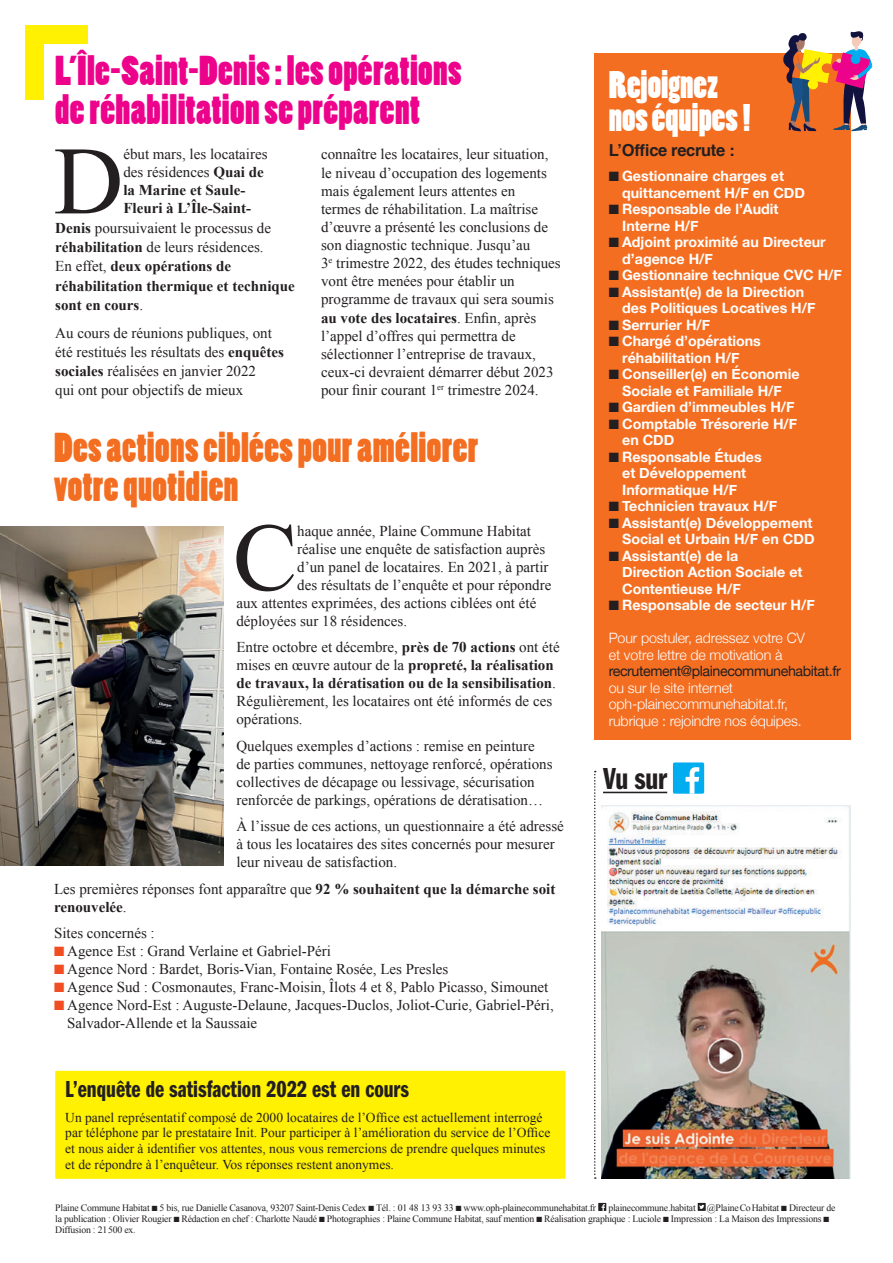
<style>
.page{position:relative;width:893px;height:1263px;background:#fff}
.page>*{position:absolute;margin:0;border:0;box-sizing:border-box;transform-origin:0 0}
.t1{font:96.6px "Times New Roman";color:#231f20}
.t2{font:39px/39.2px "Poplar Std";letter-spacing:.01em;color:#ed028c}
.t3{font:39px/39px "Poplar Std";letter-spacing:.01em;color:#f36e21}
.t4{font:36px/33px "Poplar Std";color:#fff}
.t5{font:31.5px "ITC Franklin Gothic Std Dm Cp";color:#231f20}
.t6{font:24px "ITC Franklin Gothic Std Dm Cp";color:#231f20}
.t7{font:700 16.5px "Helvetica";letter-spacing:-.02em;color:#231f20}
.t8{font:15px/18.1px "Times New Roman";color:#231f20}
.t9{font:700 15px/18px "Times New Roman";color:#231f20}
.t10{font:700 14.25px/16.5px "Helvetica Neue";color:#fff}
.t11{font:300 14.25px/16.5px "Helvetica Neue";letter-spacing:-.01em;color:#fff}
.t12{font:14.25px "Helvetica Neue";letter-spacing:-.03em;color:#231f20}
.t13{font:13.5px/15.8px "Times New Roman";color:#231f20}
.t14{font:9.75px/11.2px "Times New Roman";letter-spacing:-.02em;color:#231f20}
.s1{font-weight:700}
.s2{font-weight:400}
.s3{color:#f04d22}
.s4{color:#231f20}
</style>
<div class="page">
<svg style="left:594px;top:771px;width:2px;height:408px"></svg>
<hr style="left:603px;top:792px;width:64px;height:1px;background:#231f20">
<div style="left:673px;top:762px;width:31px;height:32px;background:#00aeef;border-radius:2px"></div>
<svg style="left:685px;top:767px;width:14px;height:27px"></svg>
<img style="left:602px;top:805px;width:248px;height:374px">
<div style="left:598px;top:1203px;width:8px;height:8px;background:#231f20"></div>
<svg style="left:601px;top:1204px;width:4px;height:7px"></svg>
<div style="left:698px;top:1203px;width:8px;height:8px;background:#231f20"></div>
<svg style="left:699px;top:1205px;width:5px;height:4px"></svg>
<div style="left:26px;top:27px;width:18px;height:72px;background:#fff101"></div>
<div style="left:26px;top:26px;width:62px;height:18px;background:#fff101"></div>
<div style="left:594px;top:54px;width:256px;height:686px;background:#f36e21"></div>
<svg style="left:783px;top:31px;width:89px;height:100px"></svg>
<div style="left:56px;top:1071px;width:509px;height:107px;background:#fff101"></div>
<div style="left:55px;top:1071px;width:511px;height:108px;border:2px solid #fff101"></div>
<img style="left:0;top:527px;width:224px;height:339px">
<h2 class="t2" style="left:55px;top:53px;width:408px">L’Île-Saint-Denis : les opérations de réhabilitation se préparent</h2>
<h1 class="t1" style="left:54px;top:116px;width:71px">D</h1>
<p class="t8" style="left:123px;top:145px;width:146px">ébut mars, les locataires</p>
<p class="t8" style="left:321px;top:145px;width:241px">connaître les locataires, leur situation, le niveau d’occupation des logements mais également leurs attentes en<br>termes de réhabilitation. La maîtrise d’œuvre a présenté les conclusions de son diagnostic technique. Jusqu’au<br>3<sup>e</sup> trimestre 2022, des études techniques vont être menées pour établir un programme de travaux qui sera soumis <span class="s1">au vote des locataires</span>. Enfin, après l’appel d’offres qui permettra de sélectionner l’entreprise de travaux, ceux-ci devraient démarrer début 2023 pour finir courant 1<sup>er</sup> trimestre 2024.</p>
<h2 class="t3" style="left:54px;top:430px;width:426px">Des actions ciblées pour améliorer votre quotidien</h2>
<h1 class="t1" style="left:233px;top:493px;width:66px">C</h1>
<p class="t8" style="left:297px;top:522px;width:235px">haque année, Plaine Commune Habitat</p>
<p class="t8" style="left:123px;top:163px;width:142px">des résidences <span class="s1">Quai de</span></p>
<p class="t9" style="left:123px;top:181px;width:124px">la Marine et Saule-</p>
<p class="t9" style="left:123px;top:199px;width:129px">Fleuri à L’Île-Saint-</p>
<p class="t8" style="left:55px;top:218px;width:217px"><span class="s1">Denis</span> poursuivaient le processus de</p>
<p class="t8" style="left:55px;top:238px;width:210px"><span class="s1">réhabilitation</span> de leurs résidences.</p>
<p class="t9" style="left:55px;top:257px;width:177px"><span class="s2">En effet,</span> deux opérations de</p>
<p class="t9" style="left:55px;top:276px;width:241px">réhabilitation thermique et technique</p>
<p class="t9" style="left:55px;top:295px;width:89px">sont en cours<span class="s2">.</span></p>
<p class="t8" style="left:55px;top:323px;width:230px;line-height:19.4px">Au cours de réunions publiques, ont été restitués les résultats des <span class="s1">enquêtes sociales</span> réalisées en janvier 2022<br>qui ont pour objectifs de mieux</p>
<p class="t8" style="left:297px;top:540px;width:249px">réalise une enquête de satisfaction auprès</p>
<p class="t8" style="left:297px;top:558px;width:253px">d’un panel de locataires. En 2021, à partir</p>
<p class="t8" style="left:297px;top:576px;width:256px">des résultats de l’enquête et pour répondre</p>
<p class="t8" style="left:236px;top:594px;width:301px">aux attentes exprimées, des actions ciblées ont été</p>
<p class="t8" style="left:236px;top:612px;width:172px">déployées sur 18 résidences.</p>
<p class="t8" style="left:236px;top:638px;width:325px">Entre octobre et décembre, <span class="s1">près de 70 actions</span> ont été mises en œuvre autour de la <span class="s1">propreté, la réalisation de travaux, la dératisation ou de la sensibilisation</span>.<br>Régulièrement, les locataires ont été informés de ces opérations.</p>
<p class="t8" style="left:236px;top:737px;width:318px">Quelques exemples d’actions : remise en peinture de parties communes, nettoyage renforcé, opérations collectives de décapage ou lessivage, sécurisation renforcée de parkings, opérations de dératisation…</p>
<p class="t8" style="left:236px;top:817px;width:329px">À l’issue de ces actions, un questionnaire a été adressé à tous les locataires des sites concernés pour mesurer leur niveau de satisfaction.</p>
<p class="t9" style="left:54px;top:879px;width:503px"><span class="s2">Les premières réponses font apparaître que</span> 92 % souhaitent que la démarche soit renouvelée<span class="s2">.</span></p>
<p class="t8" style="left:54px;top:924px;width:102px">Sites concernés :</p>
<p class="t8" style="left:54px;top:942px;width:279px"><span class="s3">■</span> Agence Est : Grand Verlaine et Gabriel-Péri</p>
<p class="t8" style="left:54px;top:960px;width:396px"><span class="s3">■</span> Agence Nord : Bardet, Boris-Vian, Fontaine Rosée, Les Presles</p>
<p class="t8" style="left:54px;top:978px;width:496px"><span class="s3">■</span> Agence Sud : Cosmonautes, Franc-Moisin, Îlots 4 et 8, Pablo Picasso, Simounet</p>
<p class="t8" style="left:67px;top:996px;width:488px;text-indent:-13px"><span class="s3">■</span> Agence Nord-Est : Auguste-Delaune, Jacques-Duclos, Joliot-Curie, Gabriel-Péri,<br>Salvador-Allende et la Saussaie</p>
<h3 class="t6" style="left:65px;top:1076px;width:345px">L’enquête de satisfaction 2022 est en cours</h3>
<p class="t13" style="left:65px;top:1109px;width:487px">Un panel représentatif composé de 2000 locataires de l’Office est actuellement interrogé par téléphone par le prestataire Init. Pour participer à l’amélioration du service de l’Office et nous aider à identifier vos attentes, nous vous remercions de prendre quelques minutes et de répondre à l’enquêteur. Vos réponses restent anonymes.</p>
<h3 class="t4" style="left:609px;top:70px;width:143px">Rejoignez nos équipes!</h3>
<p class="t7" style="left:609px;top:137px;width:127px">L’Office recrute :</p>
<p class="t10" style="left:622px;top:168px;width:184px;text-indent:-13px"><span class="s4">■</span> Gestionnaire charges et quittancement H/F en CDD</p>
<p class="t10" style="left:622px;top:201px;width:158px;text-indent:-13px"><span class="s4">■</span> Responsable de l’Audit<br>Interne H/F</p>
<p class="t10" style="left:622px;top:234px;width:205px;text-indent:-13px"><span class="s4">■</span> Adjoint proximité au Directeur d’agence H/F</p>
<p class="t10" style="left:609px;top:267px;width:235px"><span class="s4">■</span> Gestionnaire technique CVC H/F</p>
<p class="t10" style="left:622px;top:284px;width:195px;text-indent:-13px"><span class="s4">■</span> Assistant(e) de la Direction des Politiques Locatives H/F</p>
<p class="t10" style="left:609px;top:317px;width:103px"><span class="s4">■</span> Serrurier H/F</p>
<p class="t10" style="left:609px;top:333px;width:154px;text-align:center"><span class="s4">■</span> Chargé d’opérations réhabilitation H/F</p>
<p class="t10" style="left:609px;top:366px;width:192px;text-align:center"><span class="s4">■</span> Conseiller(e) en Économie<br>Sociale et Familiale H/F</p>
<p class="t10" style="left:609px;top:399px;width:187px"><span class="s4">■</span> Gardien d’immeubles H/F</p>
<p class="t10" style="left:622px;top:416px;width:177px;text-indent:-13px"><span class="s4">■</span> Comptable Trésorerie H/F en CDD</p>
<p class="t10" style="left:622px;top:449px;width:141px;text-indent:-13px"><span class="s4">■</span> Responsable Études et Développement<br>Informatique H/F</p>
<p class="t10" style="left:609px;top:498px;width:170px"><span class="s4">■</span> Technicien travaux H/F</p>
<p class="t10" style="left:609px;top:515px;width:207px;text-align:right"><span class="s4">■</span> Assistant(e) Développement<br>Social et Urbain H/F en CDD</p>
<p class="t10" style="left:622px;top:548px;width:182px;text-indent:-13px"><span class="s4">■</span> Assistant(e) de la<br>Direction Action Sociale et<br>Contentieuse H/F</p>
<p class="t10" style="left:609px;top:597px;width:207px"><span class="s4">■</span> Responsable de secteur H/F</p>
<p class="t11" style="left:609px;top:629px;width:198px">Pour postuler, adressez votre CV et votre lettre de motivation à</p>
<p class="t12" style="left:609px;top:661px;width:234px">recrutement@plainecommunehabitat.fr</p>
<p class="t11" style="left:609px;top:678px;width:194px">ou sur le site internet oph-plainecommunehabitat.fr, rubrique : rejoindre nos équipes.</p>
<h3 class="t5" style="left:603px;top:761px;width:66px">Vu sur</h3>
<p class="t14" style="left:55px;top:1202px;width:782px">Plaine Commune Habitat ■ 5 bis, rue Danielle Casanova, 93207 Saint-Denis Cedex ■ Tél. : 01 48 13 93 33 ■ www.oph-plainecommunehabitat.fr plainecommune.habitat @PlaineCoHabitat ■ Directeur de la publication : Olivier Rougier ■ Rédaction en chef : Charlotte Naudé ■ Photographies : Plaine Commune Habitat, sauf mention ■ Réalisation graphique : Luciole ■ Impression : La Maison des Impressions ■<br>Diffusion : 21500 ex.</p>
</div>
